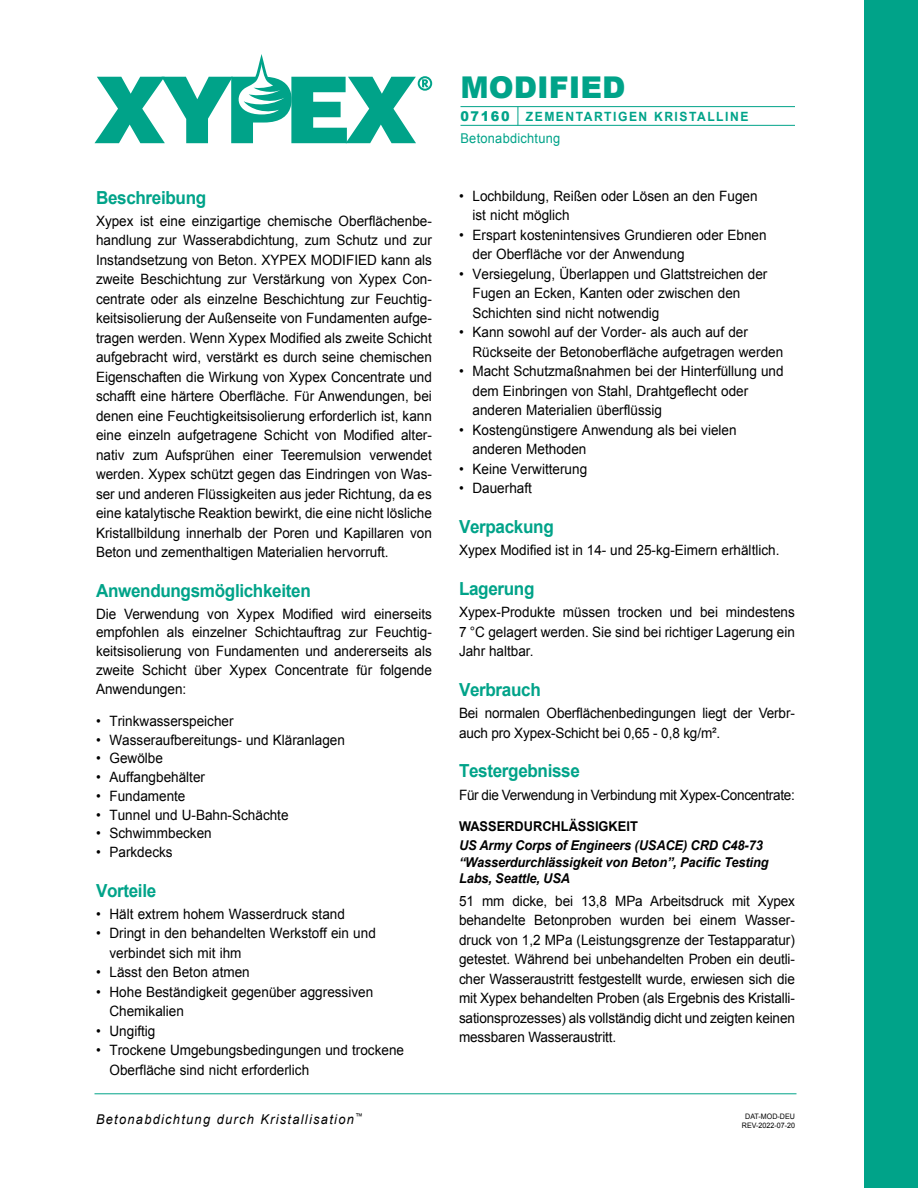
<style>
.page{position:relative;width:918px;height:1188px;background:#fff}
.page>*{position:absolute;margin:0;border:0;box-sizing:border-box;transform-origin:0 0}
.t1{font:900 30px "Arial";color:#00a389}
.t2{font:700 18px "Arial";letter-spacing:-.02em;color:#00a389;scale:.95 1}
.t3{font:14.25px/19.5px "Arial";color:#000;scale:.95 1}
.t4{font:14.25px "Arial";letter-spacing:-.02em;color:#000;scale:.95 1}
.t5{font:italic 700 13.5px/16.5px "Arial";letter-spacing:-.01em;color:#000;scale:.95 1}
.t6{font:italic 13.5px "Arial";letter-spacing:.1em;color:#000;scale:.95 1}
.t7{font:700 13.5px "Arial";color:#000;scale:.95 1}
.t8{font:13.5px "Arial";letter-spacing:.02em;color:#00a389;scale:.95 1}
.t9{font:700 12.75px "Arial";letter-spacing:.125em;color:#00a389;scale:.95 1}
.t10{font:7.5px/9px "Arial";color:#000;text-align:center;scale:.95 1}
.s1{font-weight:900;font-size:13.5px}
.s2{font-weight:400;font-size:19.8px}
</style>
<div class="page">
<div style="left:864px;top:0;width:54px;height:1188px;background:#00a389"></div>
<hr style="left:460px;top:106px;width:335px;height:1px;background:#00a389">
<hr style="left:460px;top:125px;width:335px;height:1px;background:#00a389">
<hr style="left:94px;top:1093px;width:702px;height:1px;background:#00a389">
<svg style="left:95px;top:54px;width:337px;height:89px"></svg>
<p class="t2" style="left:96px;top:185px;width:118px">Beschreibung</p>
<p class="t3" style="left:96px;top:211px;width:355px;text-align:justify">Xypex ist eine einzigartige chemische Oberflächenbe&shy;handlung zur Wasserabdichtung, zum Schutz und zur Instandsetzung von Beton. XYPEX MODIFIED kann als zweite Beschichtung zur Verstärkung von Xypex Con&shy;centrate oder als einzelne Beschichtung zur Feuchtig&shy;keitsisolierung der Außenseite von Fundamenten aufge&shy;tragen werden. Wenn Xypex Modified als zweite Schicht aufgebracht wird, verstärkt es durch seine chemischen Eigenschaften die Wirkung von Xypex Concentrate und schafft eine härtere Oberfläche. Für Anwendungen, bei denen eine Feuchtigkeitsisolierung erforderlich ist, kann eine einzeln aufgetragene Schicht von Modified alter&shy;nativ zum Aufsprühen einer Teeremulsion verwendet werden. Xypex schützt gegen das Eindringen von Was&shy;ser und anderen Flüssigkeiten aus jeder Richtung, da es eine katalytische Reaktion bewirkt, die eine nicht lösliche Kristallbildung innerhalb der Poren und Kapillaren von Beton und zementhaltigen Materialien hervorruft.</p>
<p class="t2" style="left:96px;top:579px;width:228px">Anwendungsmöglichkeiten</p>
<p class="t3" style="left:96px;top:604px;width:355px;line-height:18.8px;text-align:justify">Die Verwendung von Xypex Modified wird einerseits empfohlen als einzelner Schichtauftrag zur Feuchtig&shy;keitsisolierung von Fundamenten und andererseits als zweite Schicht über Xypex Concentrate für folgende Anwendungen:</p>
<p class="t3" style="left:96px;top:711px;width:146px">• Trinkwasserspeicher</p>
<p class="t3" style="left:96px;top:730px;width:264px">• Wasseraufbereitungs- und Kläranlagen</p>
<p class="t3" style="left:96px;top:749px;width:72px">• Gewölbe</p>
<p class="t3" style="left:96px;top:767px;width:116px">• Auffangbehälter</p>
<p class="t3" style="left:96px;top:786px;width:96px">• Fundamente</p>
<p class="t3" style="left:96px;top:805px;width:204px">• Tunnel und U-Bahn-Schächte</p>
<p class="t3" style="left:96px;top:824px;width:123px">• Schwimmbecken</p>
<p class="t3" style="left:96px;top:842px;width:82px">• Parkdecks</p>
<p class="t2" style="left:96px;top:879px;width:65px">Vorteile</p>
<p class="t3" style="left:96px;top:904px;width:264px">• Hält extrem hohem Wasserdruck stand</p>
<p class="t3" style="left:109px;top:924px;width:282px;text-indent:-13px">• Dringt in den behandelten Werkstoff ein und verbindet sich mit ihm</p>
<p class="t3" style="left:96px;top:963px;width:163px">• Lässt den Beton atmen</p>
<p class="t3" style="left:109px;top:982px;width:279px;text-indent:-13px">• Hohe Beständigkeit gegenüber aggressiven<br>Chemikalien</p>
<p class="t3" style="left:96px;top:1021px;width:64px">• Ungiftig</p>
<p class="t3" style="left:109px;top:1041px;width:312px;text-indent:-13px">• Trockene Umgebungsbedingungen und trockene<br>Oberfläche sind nicht erforderlich</p>
<h1 class="t1" style="left:460px;top:66px;width:166px">MODIFIED</h1>
<p class="t9" style="left:460px;top:108px;width:305px"><span class="s1">07160</span> <span class="s2">|</span> ZEMENTARTIGEN KRISTALLINE</p>
<p class="t8" style="left:460px;top:130px;width:107px">Betonabdichtung</p>
<p class="t3" style="left:472px;top:186px;width:302px;text-indent:-13px">• Lochbildung, Reißen oder Lösen an den Fugen ist nicht möglich</p>
<p class="t3" style="left:472px;top:225px;width:311px;text-indent:-13px">• Erspart kostenintensives Grundieren oder Ebnen der Oberfläche vor der Anwendung</p>
<p class="t3" style="left:472px;top:264px;width:312px;text-indent:-13px">• Versiegelung, Überlappen und Glattstreichen der<br>Fugen an Ecken, Kanten oder zwischen den<br>Schichten sind nicht notwendig</p>
<p class="t3" style="left:472px;top:323px;width:329px;text-indent:-13px">• Kann sowohl auf der Vorder- als auch auf der<br>Rückseite der Betonoberfläche aufgetragen werden</p>
<p class="t3" style="left:472px;top:362px;width:329px;text-indent:-13px">• Macht Schutzmaßnahmen bei der Hinterfüllung und dem Einbringen von Stahl, Drahtgeflecht oder anderen Materialien überflüssig</p>
<p class="t3" style="left:473px;top:420px;width:280px;text-indent:-14px">• Kostengünstigere Anwendung als bei vielen anderen Methoden</p>
<p class="t3" style="left:459px;top:459px;width:136px">• Keine Verwitterung</p>
<p class="t3" style="left:459px;top:479px;width:78px">• Dauerhaft</p>
<p class="t2" style="left:459px;top:515px;width:101px">Verpackung</p>
<p class="t3" style="left:459px;top:541px;width:339px">Xypex Modified ist in 14- und 25-kg-Eimern erhältlich.</p>
<p class="t2" style="left:459px;top:577px;width:81px">Lagerung</p>
<p class="t3" style="left:459px;top:603px;width:355px;text-align:justify">Xypex-Produkte müssen trocken und bei mindestens 7 °C gelagert werden. Sie sind bei richtiger Lagerung ein Jahr haltbar.</p>
<p class="t2" style="left:459px;top:678px;width:88px">Verbrauch</p>
<p class="t3" style="left:459px;top:704px;width:355px">Bei normalen Oberflächenbedingungen liegt der Verbr&shy;auch pro Xypex-Schicht bei 0,65 - 0,8 kg/m².</p>
<p class="t2" style="left:459px;top:759px;width:129px">Testergebnisse</p>
<p class="t4" style="left:459px;top:785px;width:355px">Für die Verwendung in Verbindung mit Xypex-Concentrate:</p>
<p class="t7" style="left:459px;top:818px;width:190px">WASSERDURCHLÄSSIGKEIT</p>
<p class="t5" style="left:459px;top:838px;width:327px">US Army Corps of Engineers (USACE) CRD C48-73 “Wasserdurchlässigkeit von Beton”, Pacific Testing<br>Labs, Seattle, USA</p>
<p class="t3" style="left:459px;top:891px;width:355px;text-align:justify">51 mm dicke, bei 13,8 MPa Arbeitsdruck mit Xypex behandelte Betonproben wurden bei einem Wasser&shy;druck von 1,2 MPa (Leistungsgrenze der Testapparatur) getestet. Während bei unbehandelten Proben ein deutli&shy;cher Wasseraustritt festgestellt wurde, erwiesen sich die mit Xypex behandelten Proben (als Ergebnis des Kristalli&shy;sationsprozesses) als vollständig dicht und zeigten keinen messbaren Wasseraustritt.</p>
<p class="t6" style="left:96px;top:1110px;width:282px">Betonabdichtung durch Kristallisation<sup>™</sup></p>
<p class="t10" style="left:742px;top:1112px;width:57px">DAT-MOD-DEU<br>REV-2022-07-20</p>
</div>
